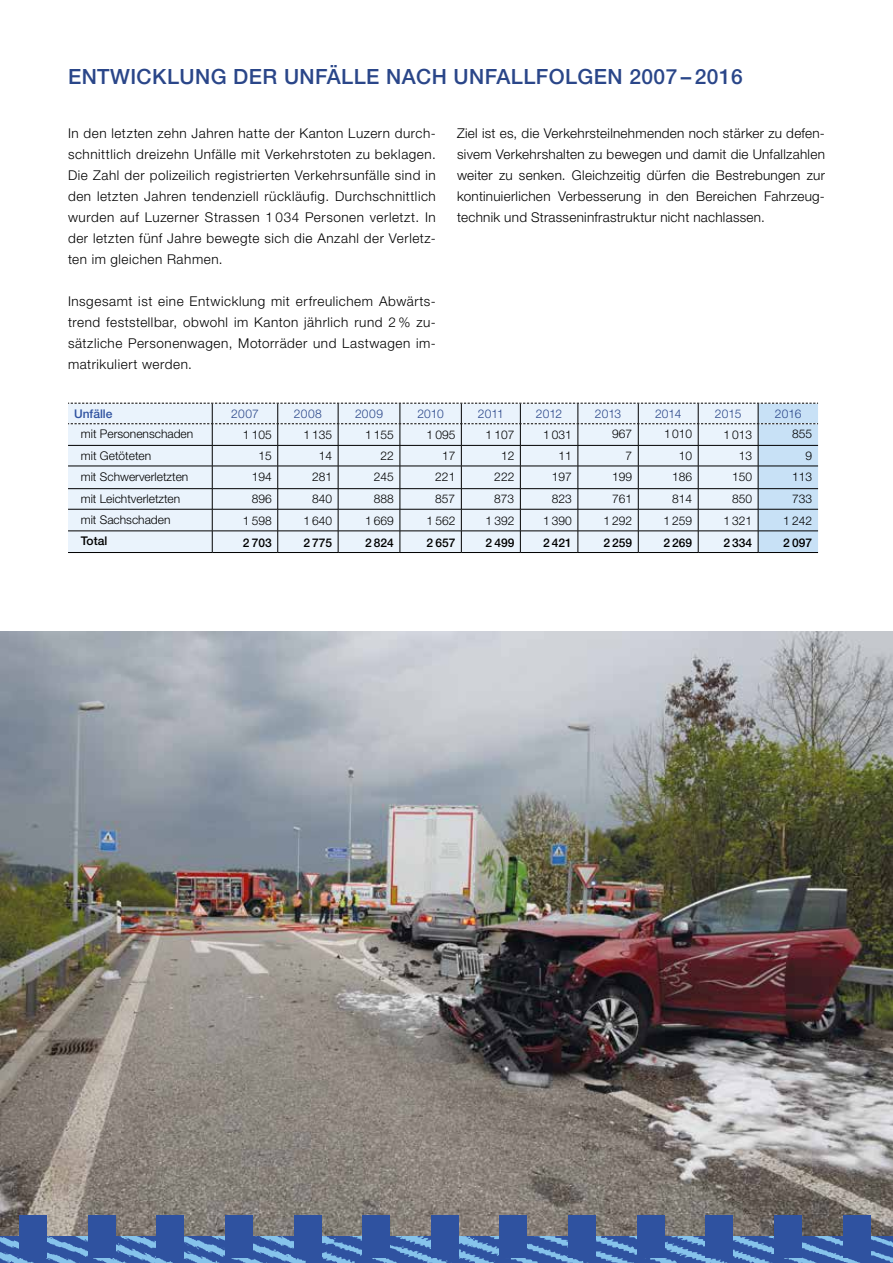
<style>
.page{position:relative;width:893px;height:1263px;background:#fff}
.page>*{position:absolute;margin:0;border:0;box-sizing:border-box;transform-origin:0 0}
.t1{font:500 21px "Helvetica Neue LT Pro";letter-spacing:.02em;color:#2a4689}
.t2{font:300 13.5px/21px "Helvetica Neue LT Pro";letter-spacing:.04em;color:#000;text-align:justify}
.t3{font:300 12px "Helvetica Neue LT Pro";color:#000}
.t4{font:500 12px "Helvetica Neue LT Pro";color:#000}
.t5{font:300 12px "Helvetica Neue LT Pro";letter-spacing:.01em;color:#2a4689}
.t6{font:500 12px "Helvetica Neue LT Pro";color:#2f52a0}
</style>
<div class="page">
<img style="left:0;top:631px;width:893px;height:605px">
<img style="left:0;top:1236px;width:893px;height:27px">
<div style="left:88px;top:1215px;width:28px;height:43px;background:#2f52a0"></div>
<div style="left:774px;top:1215px;width:28px;height:43px;background:#2f52a0"></div>
<div style="left:157px;top:1215px;width:27px;height:43px;background:#2f52a0"></div>
<div style="left:843px;top:1215px;width:27px;height:43px;background:#2f52a0"></div>
<div style="left:20px;top:1215px;width:27px;height:43px;background:#2f52a0"></div>
<div style="left:225px;top:1215px;width:28px;height:43px;background:#2f52a0"></div>
<div style="left:294px;top:1215px;width:27px;height:43px;background:#2f52a0"></div>
<div style="left:363px;top:1215px;width:27px;height:43px;background:#2f52a0"></div>
<div style="left:431px;top:1215px;width:28px;height:43px;background:#2f52a0"></div>
<div style="left:500px;top:1215px;width:27px;height:43px;background:#2f52a0"></div>
<div style="left:568px;top:1215px;width:28px;height:43px;background:#2f52a0"></div>
<div style="left:637px;top:1215px;width:27px;height:43px;background:#2f52a0"></div>
<div style="left:706px;top:1215px;width:27px;height:43px;background:#2f52a0"></div>
<hr style="left:68px;top:552px;width:144px;height:1px;background:#000">
<hr style="left:212px;top:552px;width:66px;height:1px;background:#000">
<hr style="left:278px;top:552px;width:60px;height:1px;background:#000">
<hr style="left:338px;top:552px;width:62px;height:1px;background:#000">
<hr style="left:400px;top:552px;width:61px;height:1px;background:#000">
<hr style="left:461px;top:552px;width:59px;height:1px;background:#000">
<hr style="left:520px;top:552px;width:58px;height:1px;background:#000">
<hr style="left:578px;top:552px;width:60px;height:1px;background:#000">
<hr style="left:638px;top:552px;width:60px;height:1px;background:#000">
<hr style="left:698px;top:552px;width:60px;height:1px;background:#000">
<hr style="left:758px;top:552px;width:60px;height:1px;background:#000">
<svg style="left:68px;top:403px;width:750px;height:149px;background:#d9e3ec"></svg>
<h1 class="t1" style="left:68px;top:64px;width:676px">ENTWICKLUNG DER UNFÄLLE NACH UNFALLFOLGEN 2007 – 2016</h1>
<p class="t2" style="left:68px;top:122px;width:369px">In den letzten zehn Jahren hatte der Kanton Luzern durch&shy;schnittlich dreizehn Unfälle mit Verkehrstoten zu beklagen.<br>Die Zahl der polizeilich registrierten Verkehrsunfälle sind in den letzten Jahren tendenziell rückläufig. Durchschnittlich wurden auf Luzerner Strassen 1 034 Personen verletzt. In der letzten fünf Jahre bewegte sich die Anzahl der Verletz&shy;ten im gleichen Rahmen.</p>
<p class="t2" style="left:68px;top:290px;width:369px">Insgesamt ist eine Entwicklung mit erfreulichem Abwärts&shy;trend feststellbar, obwohl im Kanton jährlich rund 2 % zu&shy;sätzliche Personenwagen, Motorräder und Lastwagen im&shy;matrikuliert werden.</p>
<p class="t2" style="left:457px;top:122px;width:369px">Ziel ist es, die Verkehrsteilnehmenden noch stärker zu defen&shy;sivem Verkehrshalten zu bewegen und damit die Unfallzahlen weiter zu senken. Gleichzeitig dürfen die Bestrebungen zur kontinuierlichen Verbesserung in den Bereichen Fahrzeug&shy;technik und Strasseninfrastruktur nicht nachlassen.</p>
<p class="t6" style="left:74px;top:406px;width:40px">Unfälle</p>
<p class="t5" style="left:231px;top:406px;width:29px">2007</p>
<p class="t5" style="left:294px;top:406px;width:29px">2008</p>
<p class="t5" style="left:355px;top:406px;width:29px">2009</p>
<p class="t5" style="left:417px;top:406px;width:28px">2010</p>
<p class="t5" style="left:478px;top:406px;width:27px">2011</p>
<p class="t5" style="left:536px;top:406px;width:28px">2012</p>
<p class="t5" style="left:595px;top:406px;width:28px">2013</p>
<p class="t5" style="left:655px;top:406px;width:28px">2014</p>
<p class="t5" style="left:715px;top:406px;width:28px">2015</p>
<p class="t5" style="left:775px;top:406px;width:28px">2016</p>
<p class="t3" style="left:81px;top:427px;width:114px">mit Personenschaden</p>
<p class="t3" style="left:243px;top:428px;width:30px">1 105</p>
<p class="t3" style="left:303px;top:428px;width:30px">1 135</p>
<p class="t3" style="left:365px;top:428px;width:30px">1 155</p>
<p class="t3" style="left:427px;top:428px;width:30px">1 095</p>
<p class="t3" style="left:486px;top:428px;width:30px">1 107</p>
<p class="t3" style="left:543px;top:428px;width:30px">1 031</p>
<p class="t3" style="left:612px;top:427px;width:22px">967</p>
<p class="t3" style="left:664px;top:427px;width:30px">1010</p>
<p class="t3" style="left:723px;top:428px;width:30px">1 013</p>
<p class="t3" style="left:792px;top:427px;width:22px">855</p>
<p class="t3" style="left:81px;top:448px;width:72px">mit Getöteten</p>
<p class="t3" style="left:258px;top:448px;width:15px">15</p>
<p class="t3" style="left:319px;top:448px;width:15px">14</p>
<p class="t3" style="left:381px;top:448px;width:15px">22</p>
<p class="t3" style="left:442px;top:448px;width:15px">17</p>
<p class="t3" style="left:501px;top:448px;width:15px">12</p>
<p class="t3" style="left:558px;top:448px;width:15px">11</p>
<p class="t3" style="left:626px;top:448px;width:8px">7</p>
<p class="t3" style="left:679px;top:448px;width:15px">10</p>
<p class="t3" style="left:739px;top:448px;width:15px">13</p>
<p class="t3" style="left:805px;top:448px;width:8px">9</p>
<p class="t3" style="left:81px;top:469px;width:109px">mit Schwerverletzten</p>
<p class="t3" style="left:252px;top:469px;width:22px">194</p>
<p class="t3" style="left:312px;top:469px;width:22px">281</p>
<p class="t3" style="left:374px;top:469px;width:22px">245</p>
<p class="t3" style="left:435px;top:469px;width:22px">221</p>
<p class="t3" style="left:494px;top:469px;width:22px">222</p>
<p class="t3" style="left:552px;top:469px;width:22px">197</p>
<p class="t3" style="left:612px;top:469px;width:22px">199</p>
<p class="t3" style="left:672px;top:469px;width:22px">186</p>
<p class="t3" style="left:732px;top:469px;width:22px">150</p>
<p class="t3" style="left:792px;top:469px;width:22px">113</p>
<p class="t3" style="left:81px;top:492px;width:101px">mit Leichtverletzten</p>
<p class="t3" style="left:252px;top:492px;width:22px">896</p>
<p class="t3" style="left:312px;top:492px;width:22px">840</p>
<p class="t3" style="left:374px;top:492px;width:22px">888</p>
<p class="t3" style="left:435px;top:492px;width:22px">857</p>
<p class="t3" style="left:494px;top:492px;width:22px">873</p>
<p class="t3" style="left:552px;top:492px;width:22px">823</p>
<p class="t3" style="left:612px;top:492px;width:22px">761</p>
<p class="t3" style="left:672px;top:492px;width:22px">814</p>
<p class="t3" style="left:732px;top:492px;width:22px">850</p>
<p class="t3" style="left:792px;top:492px;width:22px">733</p>
<p class="t3" style="left:81px;top:512px;width:91px">mit Sachschaden</p>
<p class="t3" style="left:243px;top:513px;width:30px">1 598</p>
<p class="t3" style="left:303px;top:513px;width:30px">1 640</p>
<p class="t3" style="left:365px;top:513px;width:30px">1 669</p>
<p class="t3" style="left:427px;top:513px;width:30px">1 562</p>
<p class="t3" style="left:486px;top:513px;width:30px">1 392</p>
<p class="t3" style="left:543px;top:513px;width:30px">1 390</p>
<p class="t3" style="left:603px;top:513px;width:30px">1 292</p>
<p class="t3" style="left:663px;top:513px;width:30px">1 259</p>
<p class="t3" style="left:723px;top:513px;width:30px">1 321</p>
<p class="t3" style="left:783px;top:513px;width:30px">1 242</p>
<p class="t4" style="left:81px;top:534px;width:28px">Total</p>
<p class="t4" style="left:243px;top:535px;width:30px">2 703</p>
<p class="t4" style="left:303px;top:535px;width:30px">2 775</p>
<p class="t4" style="left:365px;top:535px;width:30px">2 824</p>
<p class="t4" style="left:427px;top:535px;width:30px">2 657</p>
<p class="t4" style="left:486px;top:535px;width:30px">2 499</p>
<p class="t4" style="left:543px;top:535px;width:30px">2 421</p>
<p class="t4" style="left:603px;top:535px;width:30px">2 259</p>
<p class="t4" style="left:663px;top:535px;width:30px">2 269</p>
<p class="t4" style="left:723px;top:535px;width:30px">2 334</p>
<p class="t4" style="left:783px;top:535px;width:30px">2 097</p>
</div>
